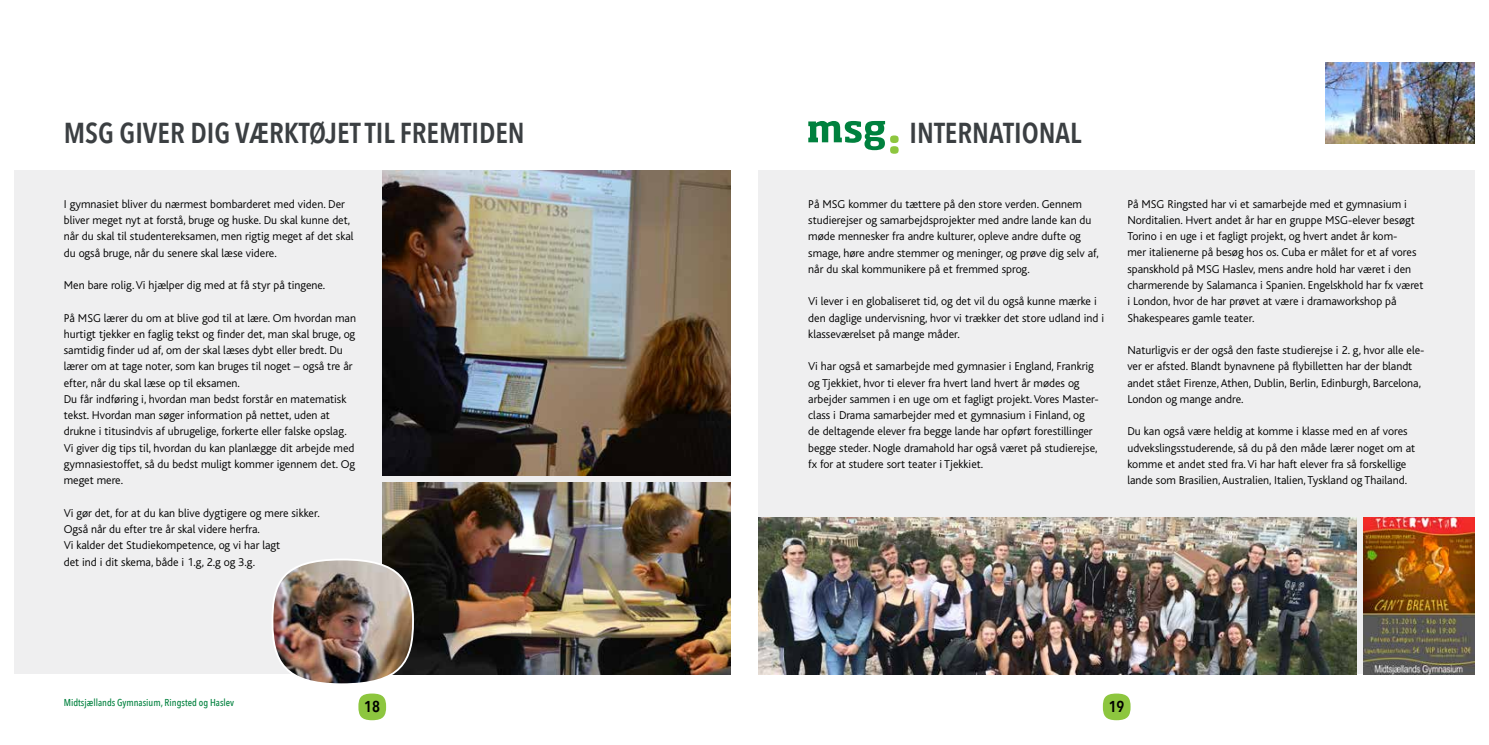
<style>
.page{position:relative;width:1489px;height:745px;background:#fff}
.page>*{position:absolute;margin:0;border:0;box-sizing:border-box;transform-origin:0 0}
.t1{font:600 28.75px "Avenir Next Condensed";color:#3b3f42}
.t2{font:600 15.75px "Avenir Next Condensed";color:#000}
.t3{font:300 11.88px/16.2px "Bliss";color:#000}
.t4{font:500 10px "Avenir Next Condensed";color:#00813e}
</style>
<div class="page">
<div style="left:758px;top:170px;width:716px;height:503px;background:#efeff0"></div>
<div style="left:14px;top:170px;width:716px;height:503px;background:#efeff0"></div>
<img style="left:758px;top:517px;width:597px;height:156px">
<img style="left:383px;top:170px;width:347px;height:305px">
<img style="left:383px;top:482px;width:347px;height:191px">
<img style="left:1363px;top:517px;width:111px;height:156px">
<img style="left:1325px;top:62px;width:149px;height:82px">
<img style="left:272px;top:559px;width:141px;height:124px">
<svg style="left:808px;top:121px;width:77px;height:29px"></svg>
<div style="left:890px;top:146px;width:8px;height:8px;background:#8dc63f;border-radius:50%"></div>
<div style="left:890px;top:135px;width:8px;height:8px;background:#8dc63f;border-radius:50%"></div>
<div style="left:358px;top:693px;width:28px;height:26px;background:#8dc63f;border-radius:50%"></div>
<div style="left:1102px;top:693px;width:28px;height:26px;background:#8dc63f;border-radius:50%"></div>
<h1 class="t1" style="left:64px;top:108px;width:462px">MSG GIVER DIG VÆRKTØJET TIL FREMTIDEN</h1>
<p class="t3" style="left:64px;top:196px;width:291px">I gymnasiet bliver du nærmest bombarderet med viden. Der bliver meget nyt at forstå, bruge og huske. Du skal kunne det, når du skal til studentereksamen, men rigtig meget af det skal du også bruge, når du senere skal læse videre.</p>
<p class="t3" style="left:64px;top:277px;width:263px">Men bare rolig. Vi hjælper dig med at få styr på tingene.</p>
<p class="t3" style="left:64px;top:309px;width:294px">På MSG lærer du om at blive god til at lære. Om hvordan man hurtigt tjekker en faglig tekst og finder det, man skal bruge, og samtidig finder ud af, om der skal læses dybt eller bredt. Du lærer om at tage noter, som kan bruges til noget – også tre år efter, når du skal læse op til eksamen.<br>Du får indføring i, hvordan man bedst forstår en matematisk tekst. Hvordan man søger information på nettet, uden at drukne i titusindvis af ubrugelige, forkerte eller falske opslag.<br>Vi giver dig tips til, hvordan du kan planlægge dit arbejde med gymnasiestoffet, så du bedst muligt kommer igennem det. Og meget mere.</p>
<p class="t3" style="left:64px;top:504px;width:257px">Vi gør det, for at du kan blive dygtigere og mere sikker.<br>Også når du efter tre år skal videre herfra.<br>Vi kalder det Studiekompetence, og vi har lagt<br>det ind i dit skema, både i 1.g, 2.g og 3.g.</p>
<h1 class="t1" style="left:909px;top:108px;width:173px">INTERNATIONAL</h1>
<p class="t3" style="left:808px;top:196px;width:292px">På MSG kommer du tættere på den store verden. Gennem studierejser og samarbejdsprojekter med andre lande kan du møde mennesker fra andre kulturer, opleve andre dufte og smage, høre andre stemmer og meninger, og prøve dig selv af, når du skal kommunikere på et fremmed sprog.</p>
<p class="t3" style="left:808px;top:293px;width:297px">Vi lever i en globaliseret tid, og det vil du også kunne mærke i den daglige undervisning, hvor vi trækker det store udland ind i klasseværelset på mange måder.</p>
<p class="t3" style="left:808px;top:358px;width:292px">Vi har også et samarbejde med gymnasier i England, Frankrig og Tjekkiet, hvor ti elever fra hvert land hvert år mødes og arbejder sammen i en uge om et fagligt projekt. Vores Master&shy;class i Drama samarbejder med et gymnasium i Finland, og de deltagende elever fra begge lande har opført forestillinger begge steder. Nogle dramahold har også været på studierejse, fx for at studere sort teater i Tjekkiet.</p>
<p class="t3" style="left:1127px;top:196px;width:297px">På MSG Ringsted har vi et samarbejde med et gymnasium i Norditalien. Hvert andet år har en gruppe MSG-elever besøgt Torino i en uge i et fagligt projekt, og hvert andet år kom-<br>mer italienerne på besøg hos os. Cuba er målet for et af vores spanskhold på MSG Haslev, mens andre hold har været i den charmerende by Salamanca i Spanien. Engelskhold har fx været i London, hvor de har prøvet at være i dramaworkshop på Shakespeares gamle teater.</p>
<p class="t3" style="left:1127px;top:342px;width:299px">Naturligvis er der også den faste studierejse i 2. g, hvor alle ele&shy;ver er afsted. Blandt bynavnene på flybilletten har der blandt andet stået Firenze, Athen, Dublin, Berlin, Edinburgh, Barcelona, London og mange andre.</p>
<p class="t3" style="left:1127px;top:423px;width:289px">Du kan også være heldig at komme i klasse med en af vores udvekslingsstuderende, så du på den måde lærer noget om at komme et andet sted fra. Vi har haft elever fra så forskellige lande som Brasilien, Australien, Italien, Tyskland og Thailand.</p>
<p class="t4" style="left:64px;top:696px;width:172px">Midtsjællands Gymnasium, Ringsted og Haslev</p>
<h2 class="t2" style="left:364px;top:692px;width:17px">18</h2>
<h2 class="t2" style="left:1108px;top:692px;width:17px">19</h2>
</div>
